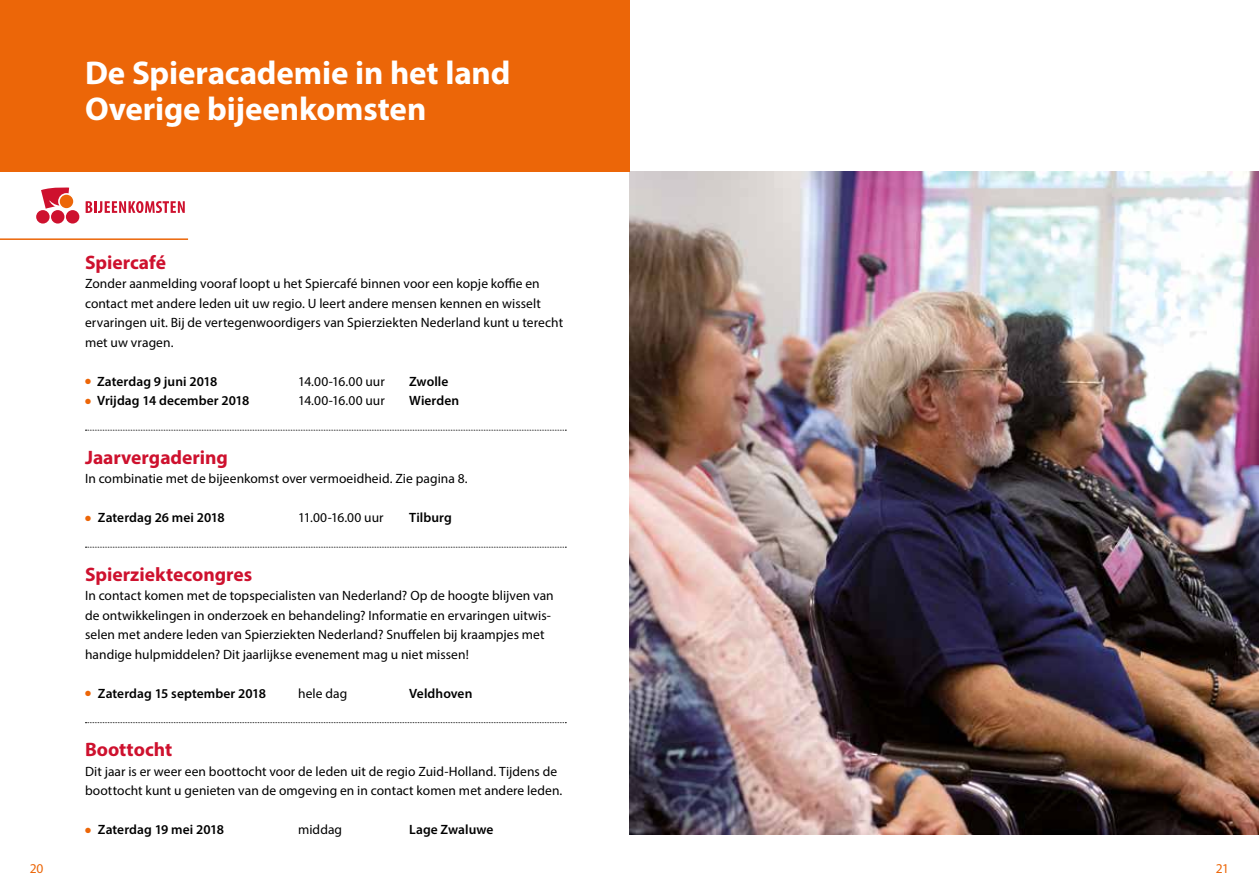
<style>
.page{position:relative;width:1259px;height:893px;background:#fff}
.page>*{position:absolute;margin:0;border:0;box-sizing:border-box;transform-origin:0 0}
.t1{font:700 33px/36px "Myriad Pro";letter-spacing:-.005em;color:#fff}
.t2{font:700 19.5px "Myriad Pro";color:#ce112e}
.t3{font:13.5px/19.5px "Myriad Pro";letter-spacing:.005em;color:#000}
.t4{font:600 13.5px "Myriad Pro";letter-spacing:.005em;color:#000}
.t5{font:13.5px "Myriad Pro";color:#ec6608}
.s1{color:#ec6608}
</style>
<div class="page">
<svg style="left:85px;top:430px;width:481px;height:1px"></svg>
<svg style="left:85px;top:547px;width:481px;height:1px"></svg>
<svg style="left:85px;top:722px;width:481px;height:1px"></svg>
<img style="left:629px;top:171px;width:630px;height:663px">
<div style="left:0;top:0;width:629px;height:171px;background:#ec6608"></div>
<div style="left:36px;top:210px;width:14px;height:14px;background:#ce112e;border-radius:50%"></div>
<div style="left:51px;top:210px;width:13px;height:14px;background:#ce112e;border-radius:50%"></div>
<div style="left:66px;top:210px;width:13px;height:14px;background:#ce112e;border-radius:50%"></div>
<svg style="left:41px;top:187px;width:33px;height:22px"></svg>
<svg style="left:86px;top:201px;width:99px;height:12px"></svg>
<hr style="left:0;top:238px;width:188px;height:2px;background:#ec6608">
<h1 class="t1" style="left:85px;top:54px;width:427px">De Spieracademie in het land<br>Overige bijeenkomsten</h1>
<h2 class="t2" style="left:85px;top:249px;width:82px">Spiercafé</h2>
<p class="t3" style="left:85px;top:274px;width:479px">Zonder aanmelding vooraf loopt u het Spiercafé binnen voor een kopje koffie en contact met andere leden uit uw regio. U leert andere mensen kennen en wisselt ervaringen uit. Bij de vertegenwoordigers van Spierziekten Nederland kunt u terecht met uw vragen.</p>
<p class="t4" style="left:85px;top:372px;width:134px"><span class="s1">●</span> Zaterdag 9 juni 2018</p>
<p class="t3" style="left:298px;top:371px;width:88px">14.00-16.00 uur</p>
<p class="t4" style="left:409px;top:372px;width:41px">Zwolle</p>
<p class="t4" style="left:85px;top:392px;width:166px"><span class="s1">●</span> Vrijdag 14 december 2018</p>
<p class="t3" style="left:298px;top:391px;width:88px">14.00-16.00 uur</p>
<p class="t4" style="left:409px;top:392px;width:52px">Wierden</p>
<h2 class="t2" style="left:85px;top:444px;width:144px">Jaarvergadering</h2>
<p class="t3" style="left:85px;top:469px;width:384px">In combinatie met de bijeenkomst over vermoeidheid. Zie pagina 8.</p>
<p class="t4" style="left:85px;top:509px;width:141px"><span class="s1">●</span> Zaterdag 26 mei 2018</p>
<p class="t3" style="left:298px;top:508px;width:87px">11.00-16.00 uur</p>
<p class="t4" style="left:409px;top:509px;width:44px">Tilburg</p>
<h2 class="t2" style="left:85px;top:561px;width:169px">Spierziektecongres</h2>
<p class="t3" style="left:85px;top:586px;width:470px">In contact komen met de topspecialisten van Nederland? Op de hoogte blijven van de ontwikkelingen in onderzoek en behandeling? Informatie en ervaringen uitwis&shy;selen met andere leden van Spierziekten Nederland? Snuffelen bij kraampjes met handige hulpmiddelen? Dit jaarlijkse evenement mag u niet missen!</p>
<p class="t4" style="left:85px;top:684px;width:183px"><span class="s1">●</span> Zaterdag 15 september 2018</p>
<p class="t3" style="left:298px;top:683px;width:51px">hele dag</p>
<p class="t4" style="left:409px;top:684px;width:65px">Veldhoven</p>
<h2 class="t2" style="left:85px;top:737px;width:89px">Boottocht</h2>
<p class="t3" style="left:85px;top:761px;width:479px">Dit jaar is er weer een boottocht voor de leden uit de regio Zuid-Holland. Tijdens de boottocht kunt u genieten van de omgeving en in contact komen met andere leden.</p>
<p class="t4" style="left:85px;top:821px;width:141px"><span class="s1">●</span> Zaterdag 19 mei 2018</p>
<p class="t3" style="left:298px;top:820px;width:45px">middag</p>
<p class="t4" style="left:409px;top:821px;width:86px">Lage Zwaluwe</p>
<p class="t5" style="left:30px;top:860px;width:15px">20</p>
<p class="t5" style="left:1216px;top:860px;width:15px">21</p>
</div>
